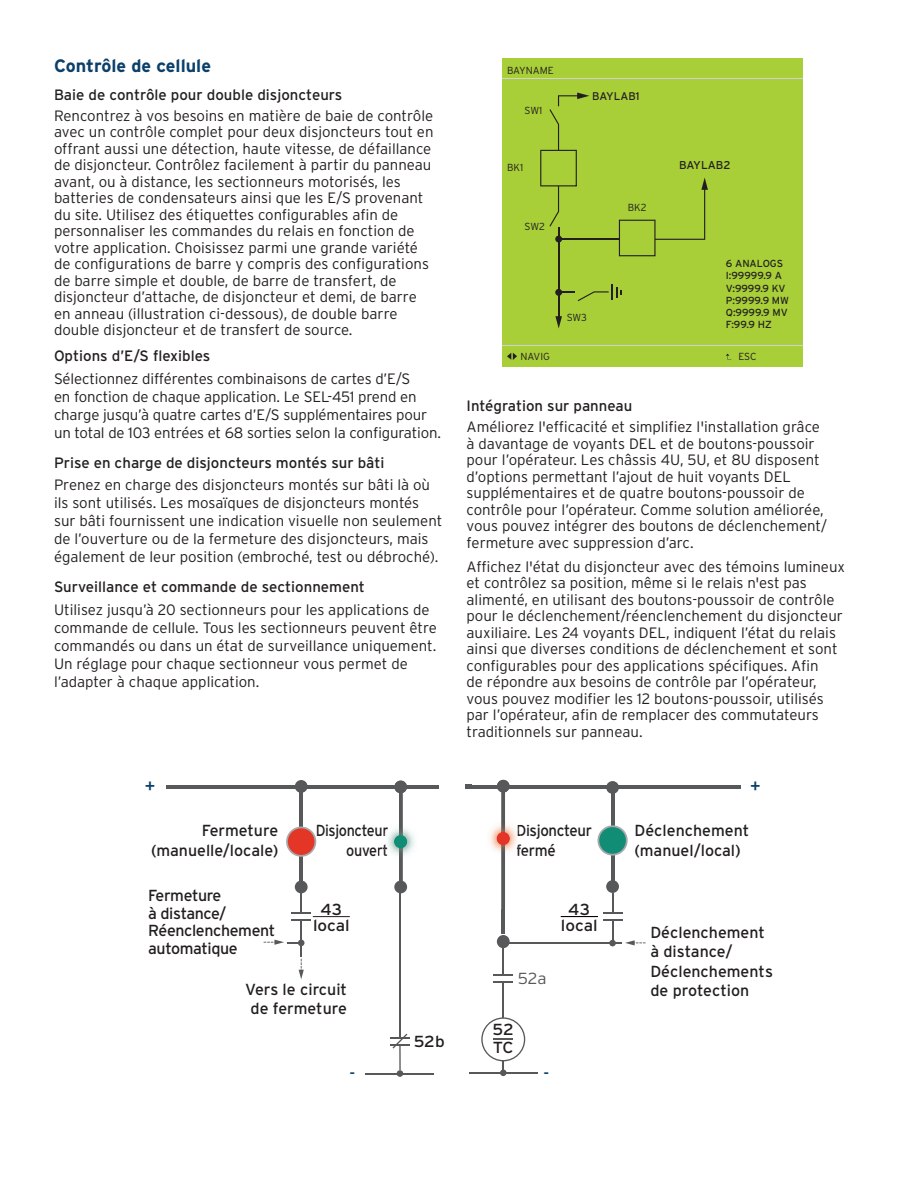
<style>
.page{position:relative;width:918px;height:1188px;background:#fff}
.page>*{position:absolute;margin:0;border:0;box-sizing:border-box;transform-origin:0 0}
.t1{font:700 18px "Interstate Poly";color:#0b406a}
.t2{font:17.7px "Interstate Poly";color:#0b406a}
.t3{font:16.05px/19.2px "Interstate Poly";letter-spacing:-.005em;color:#231f20}
.t4{font:16.05px/17.7px "Interstate Poly";letter-spacing:-.025em;color:#231f20}
.t5{font:16.05px/16px "Interstate Poly";letter-spacing:-.005em;color:#231f20;text-align:center;scale:1.07 1}
.t6{font:16.05px "Interstate Poly";letter-spacing:-.025em;color:#231f20;scale:.94 1}
.t7{font:16.05px "Interstate Poly";letter-spacing:-.025em;color:#231f20;scale:.9 1}
.t8{font:16.05px "Interstate Poly";letter-spacing:-.005em;color:#231f20;scale:.9 1}
.t9{font:16.05px "Interstate Poly";letter-spacing:-.005em;color:#231f20;scale:.94 1}
.t10{font:300 16.05px "Interstate Poly";color:#57585a;scale:1.07 1}
.t11{font:16.05px "Interstate Poly";color:#0b406a}
.t12{font:300 15px/16.5px "Interstate Poly";color:#231f20}
.t13{font:15px "Interstate Poly";color:#231f20}
.t14{font:11.4px "Interstate Poly";color:#231f20}
.t15{font:11.1px "Interstate Poly";color:#231f20}
.t16{font:10.2px/12.3px "Interstate Poly";color:#231f20}
.t17{font:300 10.2px "Interstate Poly";color:#231f20}
.s1{color:#252122}
</style>
<div class="page">
<div style="left:502px;top:58px;width:301px;height:309px;background:#a8ce38"></div>
<svg style="left:507px;top:353px;width:10px;height:7px"></svg>
<svg style="left:726px;top:354px;width:5px;height:6px"></svg>
<hr style="left:559px;top:239px;width:60px;height:1px;background:#231f20">
<svg style="left:619px;top:178px;width:89px;height:78px"></svg>
<div style="left:555px;top:289px;width:7px;height:7px;background:#231f20;border-radius:50%"></div>
<hr style="left:558px;top:242px;width:1px;height:76px;background:#231f20">
<svg style="left:555px;top:316px;width:7px;height:12px"></svg>
<svg style="left:540px;top:93px;width:49px;height:145px"></svg>
<div style="left:555px;top:236px;width:7px;height:7px;background:#231f20;border-radius:50%"></div>
<hr style="left:502px;top:78px;width:301px;height:1px;background:#d1d2d4">
<hr style="left:502px;top:346px;width:301px;height:1px;background:#d1d2d4">
<svg style="left:559px;top:285px;width:63px;height:16px"></svg>
<hr style="left:510px;top:942px;width:112px;height:1px;background:#57585a">
<hr style="left:611px;top:789px;width:3px;height:94px;background:#57585a">
<div style="left:606px;top:781px;width:13px;height:13px;background:#57585a;border-radius:50%"></div>
<div style="left:609px;top:940px;width:7px;height:6px;background:#57585a;border-radius:50%"></div>
<div style="left:500px;top:1069px;width:7px;height:7px;background:#57585a;border-radius:50%"></div>
<hr style="left:503px;top:982px;width:1px;height:36px;background:#57585a">
<svg style="left:494px;top:946px;width:19px;height:30px"></svg>
<svg style="left:494px;top:982px;width:19px;height:1px"></svg>
<svg style="left:603px;top:893px;width:19px;height:20px"></svg>
<hr style="left:469px;top:1072px;width:68px;height:1px;background:#57585a">
<hr style="left:561px;top:916px;width:37px;height:1px;background:#040503">
<svg style="left:597px;top:825px;width:31px;height:31px"></svg>
<hr style="left:501px;top:787px;width:4px;height:146px;background:#57585a">
<img style="left:472px;top:779px;width:102px;height:76px">
<img style="left:518px;top:825px;width:56px;height:15px">
<img style="left:517px;top:844px;width:38px;height:11px">
<img style="left:501px;top:793px;width:4px;height:116px">
<svg style="left:497px;top:780px;width:13px;height:13px"></svg>
<svg style="left:497px;top:832px;width:13px;height:13px"></svg>
<hr style="left:466px;top:785px;width:275px;height:3px;background:#57585a">
<div style="left:497px;top:935px;width:13px;height:13px;background:#57585a;border-radius:50%"></div>
<div style="left:606px;top:880px;width:13px;height:13px;background:#57585a;border-radius:50%"></div>
<svg style="left:481px;top:1017px;width:44px;height:52px"></svg>
<hr style="left:299px;top:790px;width:4px;height:100px;background:#57585a">
<svg style="left:292px;top:893px;width:19px;height:20px"></svg>
<hr style="left:399px;top:887px;width:2px;height:151px;background:#57585a">
<div style="left:295px;top:780px;width:13px;height:13px;background:#57585a;border-radius:50%"></div>
<svg style="left:286px;top:827px;width:30px;height:30px"></svg>
<div style="left:397px;top:1070px;width:6px;height:7px;background:#57585a;border-radius:50%"></div>
<hr style="left:399px;top:1045px;width:2px;height:25px;background:#57585a">
<hr style="left:366px;top:1073px;width:68px;height:1px;background:#57585a">
<img style="left:330px;top:780px;width:103px;height:114px">
<img style="left:433px;top:784px;width:39px;height:5px">
<svg style="left:466px;top:785px;width:6px;height:3px"></svg>
<img style="left:330px;top:825px;width:58px;height:15px">
<img style="left:347px;top:844px;width:40px;height:12px">
<img style="left:399px;top:793px;width:4px;height:87px">
<svg style="left:394px;top:781px;width:13px;height:12px"></svg>
<svg style="left:394px;top:835px;width:13px;height:13px"></svg>
<hr style="left:166px;top:785px;width:272px;height:3px;background:#57585a">
<div style="left:295px;top:880px;width:13px;height:13px;background:#57585a;border-radius:50%"></div>
<div style="left:394px;top:880px;width:13px;height:13px;background:#57585a;border-radius:50%"></div>
<svg style="left:390px;top:1034px;width:20px;height:15px"></svg>
<svg style="left:264px;top:919px;width:47px;height:60px"></svg>
<svg style="left:603px;top:919px;width:43px;height:26px"></svg>
<p class="t1" style="left:54px;top:53px;width:159px">Contrôle de cellule</p>
<p class="t17" style="left:507px;top:63px;width:48px">BAYNAME</p>
<p class="t13" style="left:54px;top:84px;width:290px">Baie de contrôle pour double disjoncteurs</p>
<p class="t12" style="left:54px;top:106px;width:381px">Rencontrez à vos besoins en matière de baie de contrôle avec un contrôle complet pour deux disjoncteurs tout en offrant aussi une détection, haute vitesse, de défaillance de disjoncteur. Contrôlez facilement à partir du panneau avant, ou à distance, les sectionneurs motorisés, les batteries de condensateurs ainsi que les E/S provenant du site. Utilisez des étiquettes configurables afin de personnaliser les commandes du relais en fonction de votre application. Choisissez parmi une grande variété de configurations de barre y compris des configurations de barre simple et double, de barre de transfert, de disjoncteur d’attache, de disjoncteur et demi, de barre en anneau (illustration ci-dessous), de double barre double disjoncteur et de transfert de source.</p>
<p class="t17" style="left:525px;top:103px;width:19px">SW1</p>
<p class="t17" style="left:507px;top:160px;width:18px">BK1</p>
<p class="t17" style="left:525px;top:219px;width:22px">SW2</p>
<p class="t15" style="left:592px;top:88px;width:49px">BAYLAB1</p>
<p class="t17" style="left:628px;top:201px;width:20px">BK2</p>
<p class="t17" style="left:567px;top:310px;width:22px">SW3</p>
<p class="t14" style="left:679px;top:157px;width:53px">BAYLAB2</p>
<p class="t16" style="left:726px;top:257px;width:65px">6 ANALOGS<br>I:99999.9 A<br>V:9999.9 KV<br>P:9999.9 MW<br>Q:9999.9 MV<br>F:99.9 HZ</p>
<p class="t13" style="left:54px;top:345px;width:158px">Options d’E/S flexibles</p>
<p class="t12" style="left:54px;top:368px;width:389px;line-height:18px">Sélectionnez différentes combinaisons de cartes d’E/S<br>en fonction de chaque application. Le SEL-451 prend en charge jusqu’à quatre cartes d’E/S supplémentaires pour un total de 103 entrées et 68 sorties selon la configuration.</p>
<p class="t13" style="left:54px;top:452px;width:332px">Prise en charge de disjoncteurs montés sur bâti</p>
<p class="t12" style="left:54px;top:475px;width:390px;line-height:18px">Prenez en charge des disjoncteurs montés sur bâti là où ils sont utilisés. Les mosaïques de disjoncteurs montés sur bâti fournissent une indication visuelle non seulement de l’ouverture ou de la fermeture des disjoncteurs, mais également de leur position (embroché, test ou débroché).</p>
<p class="t13" style="left:54px;top:576px;width:312px">Surveillance et commande de sectionnement</p>
<p class="t12" style="left:54px;top:600px;width:385px;line-height:18px">Utilisez jusqu’à 20 sectionneurs pour les applications de commande de cellule. Tous les sectionneurs peuvent être commandés ou dans un état de surveillance uniquement.<br>Un réglage pour chaque sectionneur vous permet de l’adapter à chaque application.</p>
<p class="t17" style="left:521px;top:349px;width:31px">NAVIG</p>
<p class="t17" style="left:738px;top:349px;width:20px">ESC</p>
<p class="t13" style="left:467px;top:395px;width:167px">Intégration sur panneau</p>
<p class="t12" style="left:467px;top:418px;width:362px">Améliorez l'efficacité et simplifiez l'installation grâce à davantage de voyants DEL et de boutons-poussoir pour l’opérateur. Les châssis 4U, 5U, et 8U disposent d’options permettant l’ajout de huit voyants DEL supplémentaires et de quatre boutons-poussoir de contrôle pour l’opérateur. Comme solution améliorée, vous pouvez intégrer des boutons de déclenchement/ fermeture avec suppression d’arc.</p>
<p class="t12" style="left:467px;top:558px;width:380px">Affichez l'état du disjoncteur avec des témoins lumineux et contrôlez sa position, même si le relais n'est pas alimenté, en utilisant des boutons-poussoir de contrôle pour le déclenchement/réenclenchement du disjoncteur auxiliaire. Les 24 voyants DEL, indiquent l’état du relais ainsi que diverses conditions de déclenchement et sont configurables pour des applications spécifiques. Afin<br>de répondre aux besoins de contrôle par l’opérateur, vous pouvez modifier les 12 boutons-poussoir, utilisés par l’opérateur, afin de remplacer des commutateurs traditionnels sur panneau.</p>
<p class="t2" style="left:145px;top:773px;width:12px">+</p>
<p class="t2" style="left:750px;top:773px;width:12px">+</p>
<p class="t7" style="left:316px;top:819px;width:82px">Disjoncteur</p>
<p class="t3" style="left:151px;top:821px;width:129px;text-align:right">Fermeture (manuelle/locale)</p>
<p class="t4" style="left:148px;top:886px;width:128px">Fermeture<br>à distance/<br>Réenclenchement automatique</p>
<p class="t3" style="left:245px;top:979px;width:103px;text-align:center">Vers le circuit de fermeture</p>
<p class="t8" style="left:346px;top:839px;width:48px">ouvert</p>
<p class="t5" style="left:321px;top:900px;width:22px">43</p>
<p class="t5" style="left:313px;top:916px;width:36px">local</p>
<p class="t6" style="left:516px;top:819px;width:82px">Disjoncteur</p>
<p class="t3" style="left:635px;top:821px;width:116px">Déclenchement (manuel/local)</p>
<p class="t9" style="left:516px;top:839px;width:44px"><span class="s1">f</span>ermé</p>
<p class="t5" style="left:561px;top:900px;width:36px">43 local</p>
<p class="t10" style="left:518px;top:967px;width:29px">52a</p>
<p class="t3" style="left:650px;top:923px;width:124px">Déclenchement à distance/<br>Déclenchements de protection</p>
<p class="t5" style="left:414px;top:1033px;width:31px">52b</p>
<p class="t5" style="left:493px;top:1020px;width:21px;line-height:17.7px;text-align:left">52<br>TC</p>
<p class="t11" style="left:350px;top:1062px;width:7px">-</p>
<p class="t11" style="left:543px;top:1062px;width:7px">-</p>
</div>
